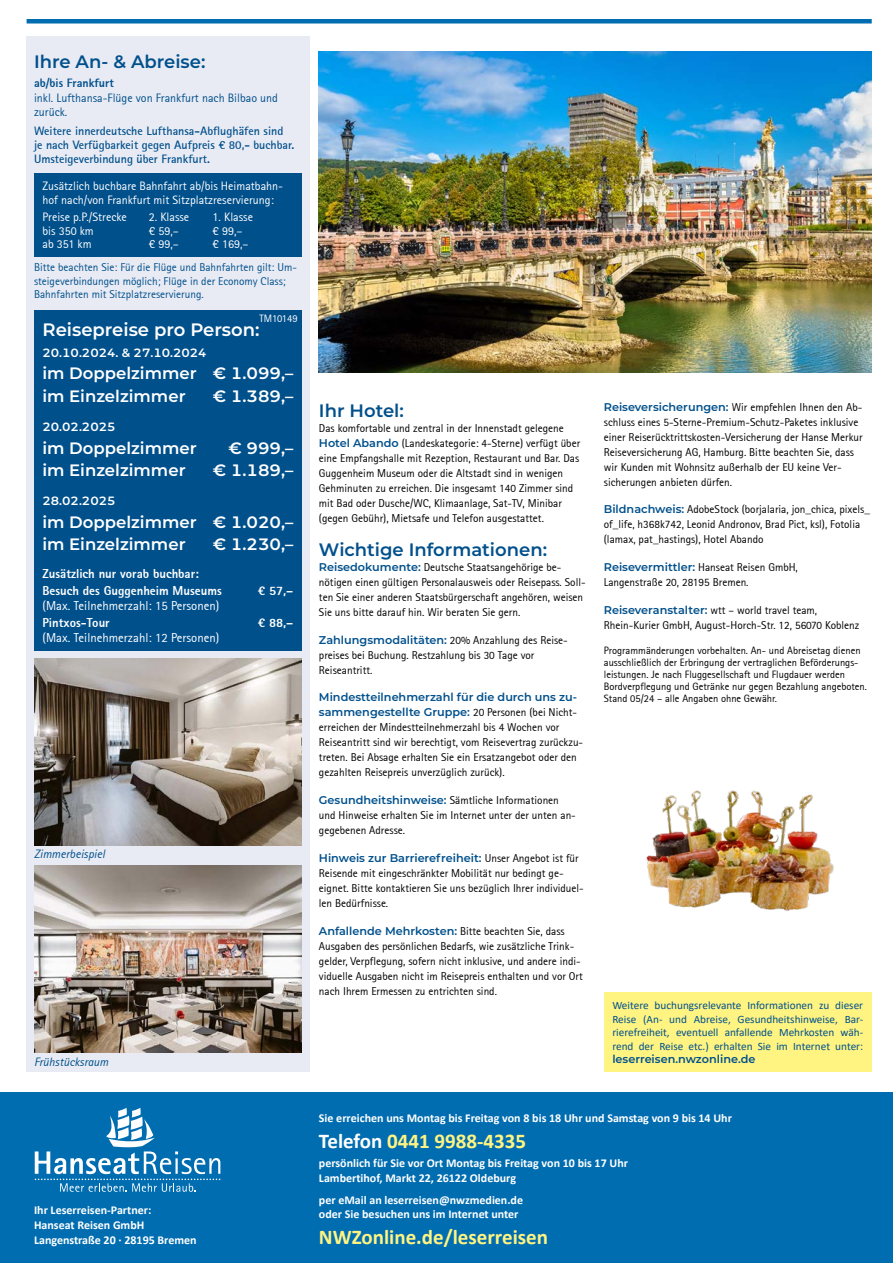
<style>
.page{position:relative;width:893px;height:1263px;background:#fff}
.page>*{position:absolute;margin:0;border:0;box-sizing:border-box;transform-origin:0 0}
.t1{font:700 21px "Calibri";color:#fff482}
.t2{font:600 18px "Montserrat";color:#00508c}
.t3{font:600 18px "Montserrat";color:#fff}
.t4{font:600 16.5px/22.5px "Montserrat";color:#fff}
.t5{font:800 12.75px/17.1px "Rotis Sans Serif";color:#fff}
.t6{font:12.75px "Rotis Sans Serif";color:#fff}
.t7{font:700 12px/15px "Calibri";color:#fff}
.t8{font:12px/13.5px "Rotis Sans Serif";color:#fff}
.t9{font:700 12px/14.4px "Rotis Sans Serif";color:#00508c}
.t10{font:12px/14.4px "Rotis Sans Serif";color:#00508c}
.t11{font:600 12px "Montserrat";color:#fff}
.t12{font:italic 12px "Rotis Sans Serif";color:#00508c}
.t13{font:800 12px "Rotis Sans Serif";color:#00508c}
.t14{font:11.25px/15px "Rotis Sans Serif";color:#000}
.t15{font:600 11.25px/15px "Montserrat";color:#00508c}
.t16{font:11.25px/13.5px "Calibri";color:#00508c;text-align:justify}
.t17{font:11.25px/13.5px "Rotis Sans Serif";color:#00508c}
.t18{font:10.5px/12px "Rotis Sans Serif";color:#000}
.t19{font:10.5px "Rotis Sans Serif";color:#fff}
.s1{font-family:"Montserrat";font-weight:600;color:#00508c}
.s2{font-family:"Rotis Sans Serif";font-weight:400;color:#000}
.s3{color:#fff}
</style>
<div class="page">
<div style="left:604px;top:992px;width:268px;height:79px;background:#fff482"></div>
<div style="left:0;top:1093px;width:893px;height:170px;background:#006db1"></div>
<svg style="left:35px;top:1108px;width:185px;height:84px"></svg>
<div style="left:27px;top:36px;width:283px;height:1035px;background:#e9ebf4"></div>
<div style="left:27px;top:19px;width:845px;height:5px;background:#006db1"></div>
<img style="left:319px;top:51px;width:553px;height:322px">
<div style="left:34px;top:310px;width:268px;height:341px;background:#00508c"></div>
<div style="left:34px;top:173px;width:268px;height:84px;background:#00508c"></div>
<img style="left:34px;top:866px;width:268px;height:187px">
<img style="left:34px;top:658px;width:268px;height:187px">
<img style="left:646px;top:790px;width:188px;height:121px">
<h2 class="t2" style="left:34px;top:49px;width:173px">Ihre An- &amp; Abreise:</h2>
<p class="t13" style="left:34px;top:75px;width:81px">ab/bis Frankfurt</p>
<p class="t10" style="left:34px;top:90px;width:245px">inkl. Lufthansa-Flüge von Frankfurt nach Bilbao und zurück.</p>
<p class="t9" style="left:34px;top:123px;width:262px">Weitere innerdeutsche Lufthansa-Abflughäfen sind je nach Verfügbarkeit gegen Aufpreis € 80,- buchbar.<br>Umsteigeverbindung über Frankfurt.</p>
<p class="t8" style="left:43px;top:179px;width:242px">Zusätzlich buchbare Bahnfahrt ab/bis Heimatbahn&shy;hof nach/von Frankfurt mit Sitzplatzreservierung:</p>
<p class="t8" style="left:43px;top:210px;width:86px">Preise p.P./Strecke</p>
<p class="t8" style="left:149px;top:210px;width:42px">2. Klasse</p>
<p class="t8" style="left:213px;top:210px;width:42px">1. Klasse</p>
<p class="t8" style="left:43px;top:224px;width:53px">bis 350 km</p>
<p class="t8" style="left:149px;top:224px;width:31px">€ 59,–</p>
<p class="t8" style="left:213px;top:224px;width:31px">€ 99,–</p>
<p class="t8" style="left:43px;top:237px;width:51px">ab 351 km</p>
<p class="t8" style="left:149px;top:237px;width:31px">€ 99,–</p>
<p class="t8" style="left:213px;top:237px;width:37px">€ 169,–</p>
<p class="t17" style="left:34px;top:261px;width:265px">Bitte beachten Sie: Für die Flüge und Bahnfahrten gilt: Um&shy;steigeverbindungen möglich; Flüge in der Economy Class;<br>Bahnfahrten mit Sitzplatzreservierung.</p>
<p class="t19" style="left:260px;top:312px;width:40px">TM10149</p>
<h2 class="t3" style="left:43px;top:317px;width:219px">Reisepreise pro Person:</h2>
<p class="t11" style="left:43px;top:344px;width:166px">20.10.2024. &amp; 27.10.2024</p>
<h3 class="t4" style="left:43px;top:361px;width:252px">im Doppelzimmer € 1.099,– im Einzelzimmer</h3>
<h3 class="t4" style="left:213px;top:384px;width:82px">€ 1.389,–</h3>
<p class="t11" style="left:43px;top:418px;width:75px">20.02.2025</p>
<h3 class="t4" style="left:43px;top:436px;width:156px">im Doppelzimmer</h3>
<h3 class="t4" style="left:228px;top:436px;width:66px">€ 999,–</h3>
<h3 class="t4" style="left:43px;top:458px;width:145px">im Einzelzimmer</h3>
<h3 class="t4" style="left:213px;top:458px;width:82px">€ 1.189,–</h3>
<p class="t11" style="left:43px;top:492px;width:75px">28.02.2025</p>
<h3 class="t4" style="left:43px;top:510px;width:252px">im Doppelzimmer € 1.020,– im Einzelzimmer</h3>
<h3 class="t4" style="left:213px;top:532px;width:82px">€ 1.230,–</h3>
<p class="t5" style="left:43px;top:565px;width:181px">Zusätzlich nur vorab buchbar:<br>Besuch des Guggenheim Museums</p>
<p class="t5" style="left:258px;top:582px;width:37px">€ 57,–</p>
<p class="t6" style="left:43px;top:598px;width:178px">(Max. Teilnehmerzahl: 15 Personen)</p>
<p class="t5" style="left:43px;top:614px;width:69px">Pintxos-Tour</p>
<p class="t5" style="left:258px;top:614px;width:37px">€ 88,–</p>
<p class="t6" style="left:43px;top:630px;width:178px">(Max. Teilnehmerzahl: 12 Personen)</p>
<p class="t12" style="left:34px;top:847px;width:72px">Zimmerbeispiel</p>
<p class="t12" style="left:34px;top:1054px;width:76px">Frühstücksraum</p>
<p class="t7" style="left:34px;top:1202px;width:164px">Ihr Leserreisen-Partner:<br>Hanseat Reisen GmbH<br>Langenstraße 20 · 28195 Bremen</p>
<h2 class="t2" style="left:319px;top:398px;width:86px">Ihr Hotel:</h2>
<p class="t14" style="left:319px;top:421px;width:263px">Das komfortable und zentral in der Innenstadt gelegene <span class="s1">Hotel Abando</span> (Landeskategorie: 4-Sterne) verfügt über eine Empfangshalle mit Rezeption, Restaurant und Bar. Das Guggenheim Museum oder die Altstadt sind in wenigen Gehminuten zu erreichen. Die insgesamt 140 Zimmer sind mit Bad oder Dusche/WC, Klimaanlage, Sat-TV, Minibar (gegen Gebühr), Mietsafe und Telefon ausgestattet.</p>
<h2 class="t2" style="left:319px;top:537px;width:230px">Wichtige Informationen:</h2>
<p class="t14" style="left:319px;top:559px;width:268px"><span class="s1">Reisedokumente:</span> Deutsche Staatsangehörige be&shy;nötigen einen gültigen Personalausweis oder Reisepass. Soll&shy;ten Sie einer anderen Staatsbürgerschaft angehören, weisen Sie uns bitte darauf hin. Wir beraten Sie gern.</p>
<p class="t14" style="left:319px;top:632px;width:250px"><span class="s1">Zahlungsmodalitäten:</span> 20% Anzahlung des Reise&shy;preises bei Buchung. Restzahlung bis 30 Tage vor<br>Reiseantritt.</p>
<p class="t15" style="left:319px;top:689px;width:260px">Mindestteilnehmerzahl für die durch uns zu&shy;sammengestellte Gruppe: <span class="s2">20 Personen (bei Nicht-</span></p>
<p class="t14" style="left:319px;top:720px;width:266px">erreichen der Mindestteilnehmerzahl bis 4 Wochen vor Reiseantritt sind wir berechtigt, vom Reisevertrag zurückzu&shy;treten. Bei Absage erhalten Sie ein Ersatzangebot oder den gezahlten Reisepreis unverzüglich zurück).</p>
<p class="t14" style="left:319px;top:793px;width:258px"><span class="s1">Gesundheitshinweise:</span> Sämtliche Informationen und Hinweise erhalten Sie im Internet unter der unten an&shy;gegebenen Adresse.</p>
<p class="t15" style="left:319px;top:850px;width:261px">Hinweis zur Barrierefreiheit: <span class="s2">Unser Angebot ist für</span></p>
<p class="t14" style="left:319px;top:865px;width:266px">Reisende mit eingeschränkter Mobilität nur bedingt ge&shy;eignet. Bitte kontaktieren Sie uns bezüglich Ihrer individuel&shy;len Bedürfnisse.</p>
<p class="t15" style="left:319px;top:923px;width:247px">Anfallende Mehrkosten: <span class="s2">Bitte beachten Sie, dass</span></p>
<p class="t14" style="left:319px;top:938px;width:265px">Ausgaben des persönlichen Bedarfs, wie zusätzliche Trink&shy;gelder, Verpflegung, sofern nicht inklusive, und andere indi&shy;viduelle Ausgaben nicht im Reisepreis enthalten und vor Ort nach Ihrem Ermessen zu entrichten sind.</p>
<p class="t14" style="left:604px;top:399px;width:260px"><span class="s1">Reiseversicherungen:</span> Wir empfehlen Ihnen den Ab&shy;schluss eines 5-Sterne-Premium-Schutz-Paketes inklusive einer Reiserücktrittskosten-Versicherung der Hanse Merkur Reiseversicherung AG, Hamburg. Bitte beachten Sie, dass wir Kunden mit Wohnsitz außerhalb der EU keine Ver&shy;sicherungen anbieten dürfen.</p>
<p class="t14" style="left:604px;top:502px;width:268px"><span class="s1">Bildnachweis:</span> AdobeStock (borjalaria, jon_chica, pixels_ of_life, h368k742, Leonid Andronov, Brad Pict, ksl), Fotolia (lamax, pat_hastings), Hotel Abando</p>
<p class="t14" style="left:604px;top:560px;width:196px"><span class="s1">Reisevermittler:</span> Hanseat Reisen GmbH,<br>Langenstraße 20, 28195 Bremen.</p>
<p class="t14" style="left:604px;top:602px;width:257px"><span class="s1">Reiseveranstalter:</span> wtt – world travel team,<br>Rhein-Kurier GmbH, August-Horch-Str. 12, 56070 Koblenz</p>
<p class="t18" style="left:604px;top:644px;width:265px">Programmänderungen vorbehalten. An- und Abreisetag dienen ausschließlich der Erbringung der vertraglichen Beförderungs&shy;leistungen. Je nach Fluggesellschaft und Flugdauer werden Bordverpflegung und Getränke nur gegen Bezahlung angeboten.<br>Stand 05/24 – alle Angaben ohne Gewähr.</p>
<p class="t16" style="left:612px;top:998px;width:252px">Weitere buchungsrelevante Informationen zu dieser Reise (An- und Abreise, Gesundheitshinweise, Bar&shy;rierefreiheit, eventuell anfallende Mehrkosten wäh&shy;rend der Reise etc.) erhalten Sie im Internet unter:</p>
<p class="t15" style="left:612px;top:1051px;width:145px">leserreisen.nwzonline.de</p>
<p class="t7" style="left:319px;top:1110px;width:415px">Sie erreichen uns Montag bis Freitag von 8 bis 18 Uhr und Samstag von 9 bis 14 Uhr</p>
<h1 class="t1" style="left:319px;top:1126px;width:209px"><span class="s3">Telefon</span> 0441 9988-4335</h1>
<p class="t7" style="left:319px;top:1156px;width:311px;line-height:14.4px">persönlich für Sie vor Ort Montag bis Freitag von 10 bis 17 Uhr<br>Lambertihof, Markt 22, 26122 Oldeburg</p>
<p class="t7" style="left:319px;top:1193px;width:206px;line-height:14.4px">per eMail an leserreisen@nwzmedien.de oder Sie besuchen uns im Internet unter</p>
<h1 class="t1" style="left:319px;top:1222px;width:231px">NWZonline.de/leserreisen</h1>
</div>
